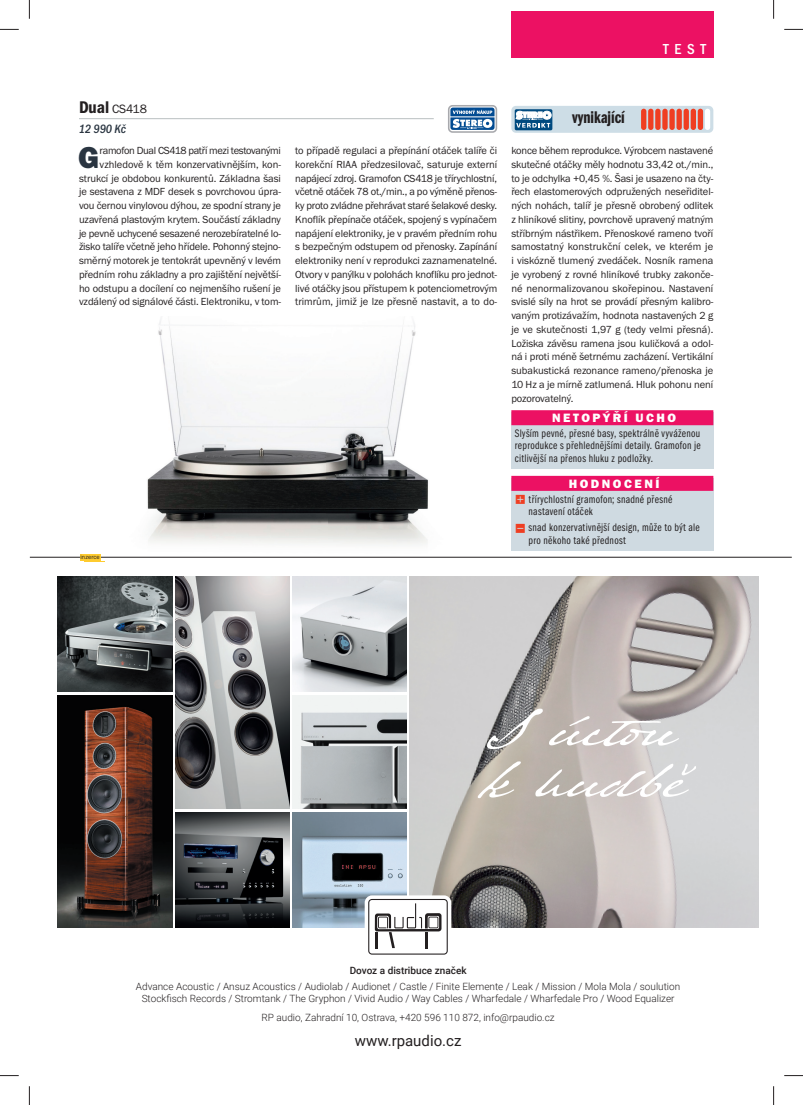
<style>
.page{position:relative;width:803px;height:1105px;background:#fff}
.page>*{position:absolute;margin:0;border:0;box-sizing:border-box;transform-origin:0 0}
.t1{font:51.25px/51.2px "Austin Pen";color:#fff}
.t2{font:31.25px "Franklin Got Itc TOT Hea";color:#2a3541}
.t3{font:17.5px "Franklin Got Itc TOT Dem Com";color:#231f20}
.t4{font:15px "Roboto";color:#231f20}
.t5{font:15px "Franklin Got Itc TOT Med Con";color:#fff}
.t6{font:12.5px "Franklin Got Itc TOT Hea";letter-spacing:.2em;color:#fff}
.t7{font:12.5px "Franklin Got Itc TOT Boo";letter-spacing:-.01em;color:#231f20}
.t8{font:12.5px "Franklin Got Itc TOT Med Con Ita";letter-spacing:-.005em;color:#2a3541}
.t9{font:11.25px/12.5px "Franklin Got Itc TOT Boo Com";letter-spacing:.025em;color:#231f20}
.t10{font:10.62px/13.8px "Franklin Got Itc TOT Boo";letter-spacing:-.005em;color:#231f20;text-align:justify}
.t11{font:300 10px/12px "Roboto";color:#231f20;text-align:center}
.t12{font:500 10px "Roboto";color:#231f20}
.t13{font:6.25px "Franklin Got Itc TOT Boo";letter-spacing:.015em;color:#231f20}
.s1{font-family:"Franklin Got Itc TOT Dem Con";font-size:17.5px}
.s2{font-family:"Button Bonus Square Negative";color:#ef3e22}
</style>
<div class="page">
<hr style="left:79px;top:118px;width:355px;height:1px;background:#b9c0c1">
<div style="left:511px;top:478px;width:202px;height:72px;background:#cfdae1"></div>
<div style="left:511px;top:475px;width:202px;height:15px;background:#ec1163"></div>
<div style="left:511px;top:412px;width:202px;height:57px;background:#cfdae1"></div>
<div style="left:511px;top:410px;width:202px;height:15px;background:#ec1163"></div>
<img style="left:147px;top:319px;width:281px;height:226px">
<div style="left:448px;top:105px;width:49px;height:28px;border:2px solid #a8a9ad;border-radius:4px"></div>
<svg style="left:450px;top:107px;width:44px;height:23px"></svg>
<div style="left:511px;top:106px;width:202px;height:27px;background:#cddde6;border-radius:5px"></div>
<div style="left:641px;top:109px;width:5px;height:21px;background:#ef3e22;border-radius:3px"></div>
<div style="left:648px;top:109px;width:5px;height:21px;background:#ef3e22;border-radius:3px"></div>
<div style="left:655px;top:109px;width:5px;height:21px;background:#ef3e22;border-radius:3px"></div>
<div style="left:662px;top:109px;width:6px;height:21px;background:#ef3e22;border-radius:3px"></div>
<div style="left:669px;top:109px;width:6px;height:21px;background:#ef3e22;border-radius:3px"></div>
<div style="left:676px;top:109px;width:6px;height:21px;background:#ef3e22;border-radius:3px"></div>
<div style="left:683px;top:109px;width:6px;height:21px;background:#ef3e22;border-radius:3px"></div>
<div style="left:691px;top:109px;width:5px;height:21px;background:#ef3e22;border-radius:3px"></div>
<div style="left:698px;top:109px;width:5px;height:21px;background:#ef3e22;border-radius:3px"></div>
<div style="left:705px;top:109px;width:5px;height:21px;background:#fff;border-radius:3px"></div>
<svg style="left:515px;top:109px;width:37px;height:21px"></svg>
<svg style="left:516px;top:111px;width:35px;height:16px"></svg>
<hr style="left:30px;top:557px;width:761px;height:1px;background:#231f20">
<div style="left:80px;top:553px;width:20px;height:7px;background:#fecb2f"></div>
<div style="left:511px;top:12px;width:202px;height:46px;background:#ec1163"></div>
<svg style="left:84px;top:561px;width:20px;height:1px"></svg>
<img style="left:410px;top:576px;width:349px;height:351px">
<img style="left:176px;top:576px;width:113px;height:232px">
<img style="left:293px;top:695px;width:113px;height:113px">
<img style="left:57px;top:576px;width:115px;height:115px">
<img style="left:293px;top:812px;width:113px;height:115px">
<img style="left:293px;top:576px;width:113px;height:115px">
<div style="left:365px;top:895px;width:86px;height:62px;background:#fff;border-radius:7px"></div>
<svg style="left:368px;top:898px;width:80px;height:56px"></svg>
<img style="left:176px;top:812px;width:113px;height:115px">
<img style="left:57px;top:695px;width:115px;height:232px">
<svg style="left:0;top:29px;width:19px;height:1px"></svg>
<svg style="left:784px;top:29px;width:19px;height:1px"></svg>
<svg style="left:29px;top:0;width:1px;height:19px"></svg>
<svg style="left:29px;top:1086px;width:1px;height:18px"></svg>
<svg style="left:773px;top:0;width:1px;height:19px"></svg>
<svg style="left:773px;top:1075px;width:30px;height:29px"></svg>
<svg style="left:620px;top:728px;width:59px;height:17px"></svg>
<h3 class="t5" style="left:663px;top:40px;width:44px">TEST</h3>
<p class="t7" style="left:79px;top:102px;width:69px"><span class="s1">Dual</span> CS418</p>
<p class="t8" style="left:79px;top:121px;width:49px">12 990 Kč</p>
<h2 class="t2" style="left:78px;top:139px;width:23px">G</h2>
<h3 class="t3" style="left:572px;top:111px;width:54px">vynikající</h3>
<p class="t10" style="left:79px;top:143px;width:204px;text-align:right">ramofon Dual CS418 patří mezi testovanými vzhledově k těm konzervativnějším, kon&shy;strukcí je obdobou konkurentů. Základna šasi je sestavena z MDF desek s povrchovou úpra&shy;vou černou vinylovou dýhou, ze spodní strany je uzavřená plastovým krytem. Součástí základny je pevně uchycené sesazené nerozebíratelné lo&shy;žisko talíře včetně jeho hřídele. Pohonný stejno&shy;směrný motorek je tentokrát upevněný v levém předním rohu základny a pro zajištění největší&shy;ho odstupu a docílení co nejmenšího rušení je vzdálený od signálové části. Elektroniku, v tom-</p>
<p class="t10" style="left:295px;top:143px;width:204px">to případě regulaci a přepínání otáček talíře či korekční RIAA předzesilovač, saturuje externí napájecí zdroj. Gramofon CS418 je třírychlostní, včetně otáček 78 ot./min., a po výměně přenos&shy;ky proto zvládne přehrávat staré šelakové desky.<br>Knoflík přepínače otáček, spojený s vypínačem napájení elektroniky, je v pravém předním rohu s bezpečným odstupem od přenosky. Zapínání elektroniky není v reprodukci zaznamenatelné.<br>Otvory v panýlku v polohách knoflíku pro jednot&shy;livé otáčky jsou přístupem k potenciometrovým trimrům, jimiž je lze přesně nastavit, a to do-</p>
<p class="t10" style="left:511px;top:143px;width:204px">konce během reprodukce. Výrobcem nastavené skutečné otáčky měly hodnotu 33,42 ot./min., to je odchylka +0,45 %. Šasi je usazeno na čty&shy;řech elastomerových odpružených neseřiditel&shy;ných nohách, talíř je přesně obrobený odlitek z hliníkové slitiny, povrchově upravený matným stříbrným nástřikem. Přenoskové rameno tvoří samostatný konstrukční celek, ve kterém je i viskózně tlumený zvedáček. Nosník ramena je vyrobený z rovné hliníkové trubky zakonče&shy;né nenormalizovanou skořepinou. Nastavení svislé síly na hrot se provádí přesným kalibro&shy;vaným protizávažím, hodnota nastavených 2 g je ve skutečnosti 1,97 g (tedy velmi přesná).<br>Ložiska závěsu ramena jsou kuličková a odol&shy;ná i proti méně šetrnému zacházení. Vertikální subakustická rezonance rameno/přenoska je 10 Hz a je mírně zatlumená. Hluk pohonu není pozorovatelný.</p>
<p class="t6" style="left:552px;top:410px;width:126px">NETOPÝŘÍ UCHO</p>
<p class="t9" style="left:515px;top:427px;width:187px;text-align:justify">Slyším pevné, přesné basy, spektrálně vyváženou reprodukce s přehlednějšími detaily. Gramofon je citlivější na přenos hluku z podložky.</p>
<p class="t13" style="left:80px;top:553px;width:21px">inzerce</p>
<p class="t6" style="left:569px;top:476px;width:92px">HODNOCENÍ</p>
<p class="t9" style="left:529px;top:493px;width:145px;text-indent:-14px"><span class="s2">X</span> třírychlostní gramofon; snadné přesné nastavení otáček</p>
<p class="t9" style="left:529px;top:521px;width:173px;text-indent:-14px"><span class="s2">Z</span> snad konzervativnější design, může to být ale pro někoho také přednost</p>
<h1 class="t1" style="left:481px;top:703px;width:205px">S úct k hudbě</h1>
<p class="t12" style="left:350px;top:963px;width:118px">Dovoz a distribuce značek</p>
<p class="t11" style="left:136px;top:980px;width:546px">Advance Acoustic / Ansuz Acoustics / Audiolab / Audionet / Castle / Finite Elemente / Leak / Mission / Mola Mola / soulution<br>Stock昀椀sch Records / Stromtank / The Gryphon / Vivid Audio / Way Cables / Wharfedale / Wharfedale Pro / Wood Equalizer</p>
<p class="t11" style="left:262px;top:1010px;width:295px">RP audio, Zahradní 10, Ostrava, +420 596 110 872, info@rpaudio.cz</p>
<h3 class="t4" style="left:355px;top:1034px;width:108px">www.rpaudio.cz</h3>
</div>
